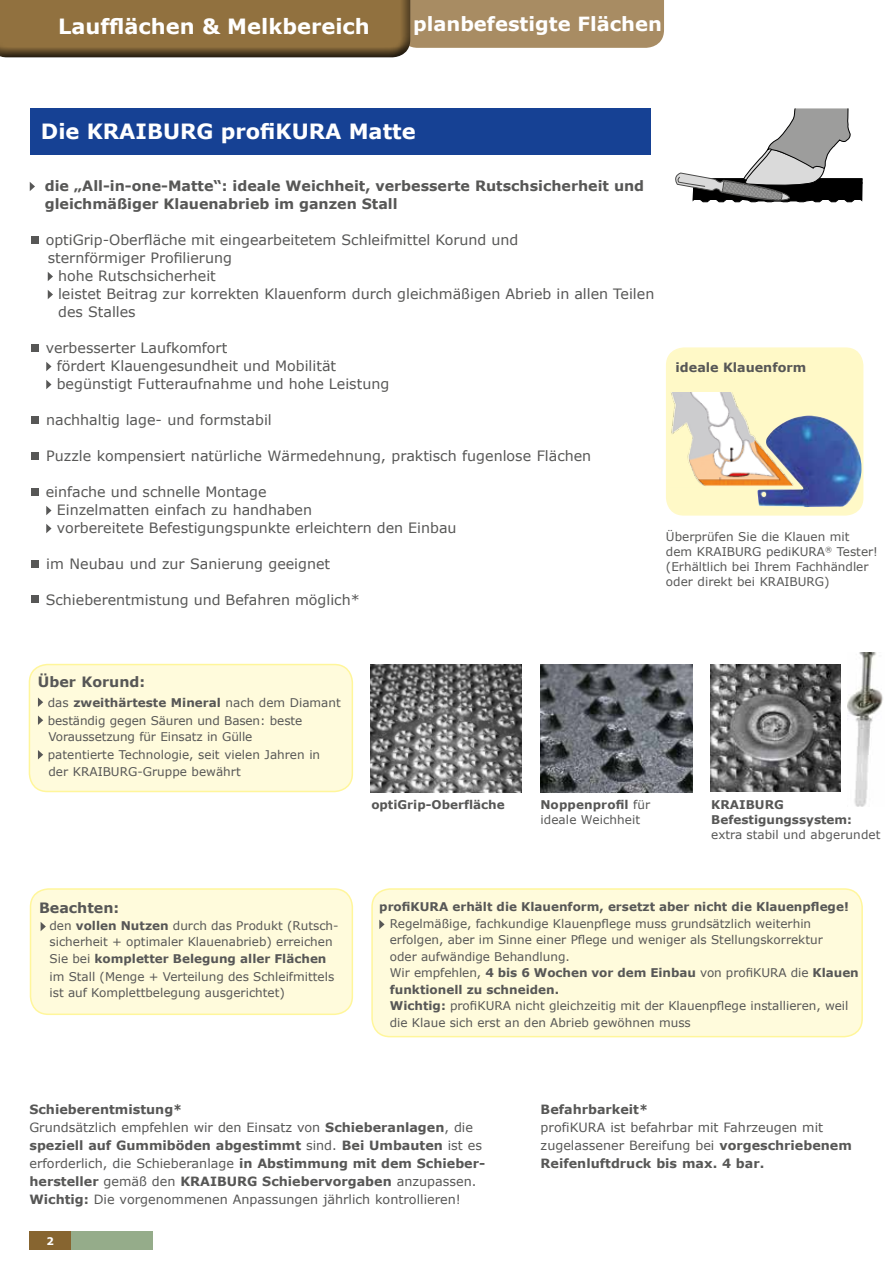
<style>
.page{position:relative;width:893px;height:1263px;background:#fff}
.page>*{position:absolute;margin:0;border:0;box-sizing:border-box;transform-origin:0 0}
.t1{font:700 21px "Verdana";color:#fff}
.t2{font:700 19.5px "Verdana";color:#fff}
.t3{font:14.25px/18px "Verdana";color:#575756}
.t4{font:700 14.25px/18px "Verdana";color:#575756}
.t5{font:12.75px/18px "Verdana";color:#575756}
.t6{font:700 12.75px "Verdana";color:#575756}
.t7{font:12px/16.5px "Verdana";color:#575756}
.t8{font:700 12px/15px "Verdana";color:#575756}
.t9{font:700 10.5px "Verdana";color:#fff}
.s1{font-weight:700}
</style>
<div class="page">
<div style="left:30px;top:1231px;width:41px;height:19px;background:#876530"></div>
<div style="left:71px;top:1231px;width:81px;height:19px;background:#95ac8a"></div>
<div style="left:30px;top:108px;width:621px;height:47px;background:#164194"></div>
<div style="left:411px;top:0;width:253px;height:48px;background:#a88c63"></div>
<div style="left:0;top:0;width:411px;height:58px;background:#000;opacity:.75"></div>
<svg style="left:30px;top:182px;width:5px;height:9px"></svg>
<div style="left:31px;top:236px;width:8px;height:8px;background:#575756"></div>
<svg style="left:48px;top:272px;width:5px;height:9px"></svg>
<svg style="left:48px;top:290px;width:5px;height:9px"></svg>
<div style="left:31px;top:344px;width:8px;height:8px;background:#575756"></div>
<svg style="left:46px;top:362px;width:6px;height:9px"></svg>
<svg style="left:46px;top:380px;width:6px;height:9px"></svg>
<div style="left:31px;top:416px;width:8px;height:8px;background:#575756"></div>
<div style="left:31px;top:452px;width:8px;height:8px;background:#575756"></div>
<div style="left:31px;top:488px;width:8px;height:8px;background:#575756"></div>
<svg style="left:46px;top:506px;width:6px;height:9px"></svg>
<svg style="left:46px;top:524px;width:6px;height:9px"></svg>
<div style="left:31px;top:560px;width:8px;height:8px;background:#575756"></div>
<div style="left:31px;top:595px;width:8px;height:8px;background:#575756"></div>
<img style="left:711px;top:664px;width:130px;height:128px">
<img style="left:540px;top:664px;width:153px;height:128px">
<img style="left:848px;top:653px;width:35px;height:153px">
<div style="left:31px;top:889px;width:321px;height:125px;background:#fffbdc;border-radius:18px"></div>
<div style="left:30px;top:888px;width:323px;height:127px;border:2px solid #fff69b;border-radius:18px"></div>
<div style="left:372px;top:889px;width:490px;height:148px;background:#fffbdc;border-radius:18px"></div>
<div style="left:371px;top:888px;width:492px;height:149px;border:2px solid #fff69b;border-radius:18px"></div>
<img style="left:370px;top:664px;width:152px;height:128px">
<svg style="left:41px;top:922px;width:5px;height:9px"></svg>
<svg style="left:379px;top:920px;width:6px;height:9px"></svg>
<div style="left:29px;top:664px;width:323px;height:127px;background:#fffbdc;border-radius:18px"></div>
<div style="left:29px;top:664px;width:324px;height:128px;border:2px solid #fff69b;border-radius:18px"></div>
<svg style="left:38px;top:697px;width:5px;height:10px"></svg>
<svg style="left:38px;top:715px;width:5px;height:10px"></svg>
<svg style="left:38px;top:750px;width:5px;height:9px"></svg>
<svg style="left:675px;top:108px;width:188px;height:95px"></svg>
<div style="left:666px;top:347px;width:197px;height:169px;background:#fff9c7;border-radius:18px"></div>
<img style="left:758px;top:416px;width:103px;height:91px">
<img style="left:671px;top:392px;width:131px;height:95px">
<h1 class="t1" style="left:58px;top:12px;width:313px">Laufflächen &amp; Melkbereich</h1>
<h2 class="t2" style="left:413px;top:10px;width:250px">planbefestigte Flächen</h2>
<h1 class="t1" style="left:41px;top:116px;width:376px">Die KRAIBURG profiKURA Matte</h1>
<p class="t4" style="left:45px;top:177px;width:601px">die „All-in-one-Matte“: ideale Weichheit, verbesserte Rutschsicherheit und gleichmäßiger Klauenabrieb im ganzen Stall</p>
<p class="t3" style="left:46px;top:231px;width:474px">optiGrip-Oberfläche mit eingearbeitetem Schleifmittel Korund und</p>
<p class="t3" style="left:48px;top:249px;width:186px">sternförmiger Profilierung</p>
<p class="t3" style="left:58px;top:267px;width:159px">hohe Rutschsicherheit</p>
<p class="t3" style="left:58px;top:285px;width:598px">leistet Beitrag zur korrekten Klauenform durch gleichmäßigen Abrieb in allen Teilen</p>
<p class="t3" style="left:58px;top:303px;width:79px">des Stalles</p>
<p class="t3" style="left:57px;top:339px;width:334px;text-indent:-11px">verbesserter Laufkomfort<br>fördert Klauengesundheit und Mobilität begünstigt Futteraufnahme und hohe Leistung</p>
<p class="t3" style="left:46px;top:411px;width:227px">nachhaltig lage- und formstabil</p>
<p class="t3" style="left:46px;top:447px;width:546px">Puzzle kompensiert natürliche Wärmedehnung, praktisch fugenlose Flächen</p>
<p class="t3" style="left:57px;top:483px;width:401px;text-indent:-11px">einfache und schnelle Montage<br>Einzelmatten einfach zu handhaben<br>vorbereitete Befestigungspunkte erleichtern den Einbau</p>
<p class="t3" style="left:46px;top:555px;width:285px">im Neubau und zur Sanierung geeignet</p>
<p class="t3" style="left:46px;top:591px;width:315px">Schieberentmistung und Befahren möglich*</p>
<p class="t6" style="left:676px;top:358px;width:132px">ideale Klauenform</p>
<p class="t7" style="left:666px;top:528px;width:214px;line-height:15px">Überprüfen Sie die Klauen mit dem KRAIBURG pediKURA<sup>®</sup> Tester! (Erhältlich bei Ihrem Fachhändler oder direkt bei KRAIBURG)</p>
<p class="t4" style="left:38px;top:673px;width:109px">Über Korund:</p>
<p class="t7" style="left:48px;top:693px;width:294px;line-height:18px">das <span class="s1">zweithärteste Mineral</span> nach dem Diamant beständig gegen Säuren und Basen: beste</p>
<p class="t7" style="left:48px;top:728px;width:274px;line-height:18px">Voraussetzung für Einsatz in Gülle patentierte Technologie, seit vielen Jahren in</p>
<p class="t7" style="left:48px;top:763px;width:194px">der KRAIBURG-Gruppe bewährt</p>
<p class="t4" style="left:39px;top:899px;width:82px">Beachten:</p>
<p class="t7" style="left:50px;top:917px;width:291px">den <span class="s1">vollen Nutzen</span> durch das Produkt (Rutsch&shy;sicherheit + optimaler Klauenabrieb) erreichen<br>Sie bei <span class="s1">kompletter Belegung aller Flächen</span></p>
<p class="t7" style="left:50px;top:968px;width:286px">im Stall (Menge + Verteilung des Schleifmittels ist auf Komplettbelegung ausgerichtet)</p>
<p class="t8" style="left:371px;top:797px;width:135px">optiGrip-Oberfläche</p>
<p class="t7" style="left:540px;top:797px;width:111px;line-height:15px"><span class="s1">Noppenprofil</span> für ideale Weichheit</p>
<p class="t8" style="left:711px;top:797px;width:142px">KRAIBURG<br>Befestigungssystem:</p>
<p class="t7" style="left:711px;top:826px;width:171px">extra stabil und abgerundet</p>
<p class="t8" style="left:379px;top:899px;width:471px">profiKURA erhält die Klauenform, ersetzt aber nicht die Klauenpflege!</p>
<p class="t7" style="left:390px;top:915px;width:470px">Regelmäßige, fachkundige Klauenpflege muss grundsätzlich weiterhin erfolgen, aber im Sinne einer Pflege und weniger als Stellungskorrektur<br>oder aufwändige Behandlung.<br>Wir empfehlen, <span class="s1">4 bis 6 Wochen vor dem Einbau</span> von profiKURA die <span class="s1">Klauen funktionell zu schneiden.<br>Wichtig:</span> profiKURA nicht gleichzeitig mit der Klauenpflege installieren, weil die Klaue sich erst an den Abrieb gewöhnen muss</p>
<p class="t5" style="left:29px;top:1100px;width:457px"><span class="s1">Schieberentmistung*<br></span>Grundsätzlich empfehlen wir den Einsatz von <span class="s1">Schieberanlagen</span>, die <span class="s1">speziell auf Gummiböden abgestimmt</span> sind. <span class="s1">Bei Umbauten</span> ist es erforderlich, die Schieberanlage <span class="s1">in Abstimmung mit dem Schieber&shy;hersteller</span> gemäß den <span class="s1">KRAIBURG Schiebervorgaben</span> anzupassen.<br><span class="s1">Wichtig:</span> Die vorgenommenen Anpassungen jährlich kontrollieren!</p>
<p class="t6" style="left:541px;top:1101px;width:109px">Befahrbarkeit*</p>
<p class="t5" style="left:541px;top:1118px;width:313px">profiKURA ist befahrbar mit Fahrzeugen mit zugelassener Bereifung bei <span class="s1">vorgeschriebenem<br>Reifenluftdruck bis max. 4 bar.</span></p>
<p class="t9" style="left:47px;top:1234px;width:9px">2</p>
</div>
